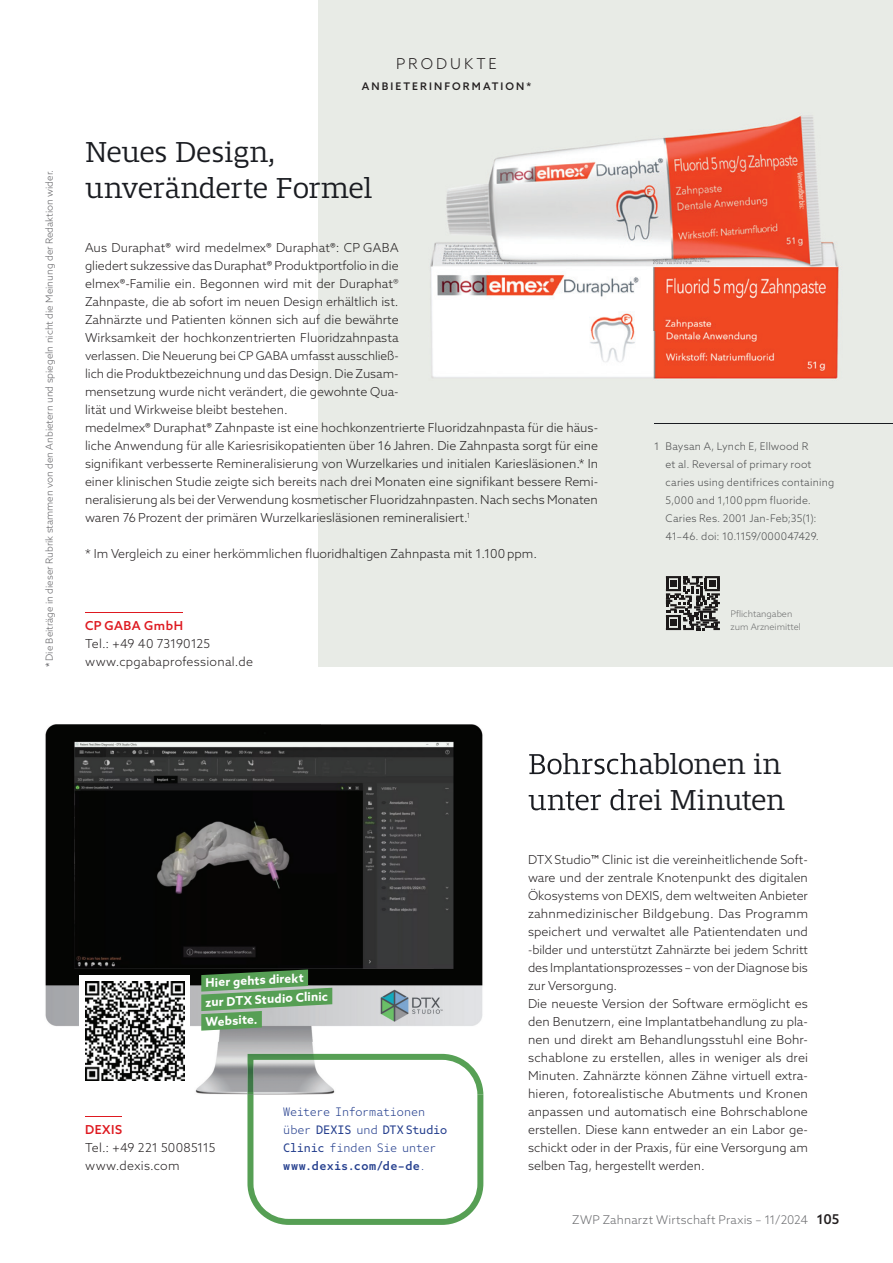
<style>
.page{position:relative;width:893px;height:1263px;background:#fff}
.page>*{position:absolute;margin:0;border:0;box-sizing:border-box;transform-origin:0 0}
.t1{font:300 30px/36px "Mislab Std";letter-spacing:-.015em;color:#1a1c21}
.t2{font:300 15px "Azo Sans";letter-spacing:.2em;color:#231f20}
.t3{font:300 12.3px/18px "Azo Sans";color:#231f20;text-align:justify}
.t4{font:300 12.3px/18px "Azo Sans";letter-spacing:.02em;color:#231f20}
.t5{font:500 12.3px "Azo Sans";letter-spacing:.045em;color:#de1920}
.t6{font:300 12px "Azo Sans";letter-spacing:-.005em;color:#231f20}
.t7{font:700 12px/19.5px "Azo Sans";color:#fff}
.t8{font:300 12px "Azo Sans";letter-spacing:.015em;color:#6c6d70}
.t9{font:300 11.7px/18px "Azo Mono";letter-spacing:-.025em;color:#253f8e}
.t10{font:300 10.5px/18px "Azo Sans";letter-spacing:.02em;color:#4b4c4d}
.t11{font:500 10.5px "Azo Sans";letter-spacing:.2em;color:#231f20}
.t12{font:300 9.75px "Azo Sans";color:#636366}
.t13{font:300 9px/13.5px "Azo Sans";color:#6d6e6e}
.s1{font-weight:400}
.s2{font-weight:500}
.s3{font-weight:500;font-size:13.5px;color:#231f20}
</style>
<div class="page">
<div style="left:318px;top:0;width:575px;height:666px;background:#e8ebe6"></div>
<hr style="left:85px;top:612px;width:98px;height:1px;background:#de1920">
<hr style="left:85px;top:1116px;width:37px;height:1px;background:#de1920">
<img style="left:430px;top:115px;width:409px;height:264px">
<hr style="left:654px;top:423px;width:239px;height:1px;background:#1a1c21">
<svg style="left:666px;top:576px;width:54px;height:54px"></svg>
<img style="left:45px;top:724px;width:593px;height:371px">
<img style="left:529px;top:753px;width:111px;height:21px">
<img style="left:529px;top:789px;width:111px;height:21px">
<svg style="left:247px;top:1095px;width:236px;height:130px"></svg>
<img style="left:247px;top:1054px;width:236px;height:41px">
<div style="left:79px;top:975px;width:111px;height:111px;background:#fff"></div>
<img style="left:85px;top:981px;width:99px;height:99px">
<svg style="left:201px;top:969px;width:131px;height:62px;background:#6e9b6e"></svg>
<p class="t12" style="left:43px;top:667px;width:499px;rotate:-90deg"><span class="s1">*</span> Die Beiträge in dieser Rubrik stammen von den Anbietern und spiegeln nicht die Meinung der Redaktion wider.</p>
<p class="t2" style="left:396px;top:54px;width:102px">PRODUKTE</p>
<p class="t11" style="left:362px;top:79px;width:171px">ANBIETERINFORMATION*</p>
<h1 class="t1" style="left:85px;top:134px;width:289px">Neues Design, unveränderte Formel</h1>
<p class="t3" style="left:85px;top:239px;width:315px">Aus Duraphat<span class="s1">®</span> wird medelmex<span class="s1">®</span> Duraphat<span class="s1">®</span>: CP GABA gliedert sukzessive das Duraphat<span class="s1">®</span> Produktportfolio in die elmex<span class="s1">®</span>-Familie ein. Begonnen wird mit der Duraphat® Zahnpaste, die ab sofort im neuen Design erhältlich ist.<br>Zahnärzte und Patienten können sich auf die bewährte Wirksamkeit der hochkonzentrierten Fluoridzahnpasta</p>
<p class="t6" style="left:85px;top:348px;width:315px">verlassen. Die Neuerung bei CP GABA umfasst ausschließ-</p>
<p class="t3" style="left:85px;top:365px;width:515px;text-align:left">lich die Produktbezeichnung und das Design. Die Zusam-<br>mensetzung wurde nicht verändert, die gewohnte Qua-<br>lität und Wirkweise bleibt bestehen.<br>medelmex<span class="s1">®</span> Duraphat<span class="s1">®</span> Zahnpaste ist eine hochkonzentrierte Fluoridzahnpasta für die häus&shy;liche Anwendung für alle Kariesrisikopatienten über 16 Jahren. Die Zahnpasta sorgt für eine signifikant verbesserte Remineralisierung von Wurzelkaries und initialen Kariesläsionen.* In einer klinischen Studie zeigte sich bereits nach drei Monaten eine signifikant bessere Remi&shy;neralisierung als bei der Verwendung kosmetischer Fluoridzahnpasten. Nach sechs Monaten waren 76 Prozent der primären Wurzelkariesläsionen remineralisiert.<sup>1</sup></p>
<p class="t3" style="left:85px;top:545px;width:454px">* Im Vergleich zu einer herkömmlichen fluoridhaltigen Zahnpasta mit 1.100 ppm.</p>
<p class="t5" style="left:85px;top:618px;width:100px">CP GABA GmbH</p>
<p class="t4" style="left:85px;top:635px;width:170px">Tel.: +49 40 73190125 www.cpgabaprofessional.de</p>
<p class="t10" style="left:666px;top:437px;width:170px;text-indent:-12px">1 Baysan A, Lynch E, Ellwood R<br>et al. Reversal of primary root caries using dentifrices containing<br>5,000 and 1,100 ppm fluoride.<br>Caries Res. 2001 Jan-Feb;35(1):<br>41–46. doi: 10.1159/000047429.</p>
<p class="t13" style="left:730px;top:606px;width:72px">Pflichtangaben zum Arzneimittel</p>
<p class="t7" style="left:203px;top:973px;width:125px;rotate:-3deg">Hier gehts direkt<br>zur DTX Studio Clinic<br>Website.</p>
<p class="t5" style="left:85px;top:1122px;width:39px">DEXIS</p>
<p class="t4" style="left:85px;top:1139px;width:132px">Tel.: +49 221 50085115 www.dexis.com</p>
<p class="t9" style="left:283px;top:1103px;width:165px">Weitere Informationen über <span class="s1">DEXIS</span> und <span class="s1">DTX Studio<br>Clinic</span> finden Sie unter <span class="s2">www.dexis.com/de-de</span>.</p>
<h1 class="t1" style="left:528px;top:746px;width:258px">Bohrschablonen in unter drei Minuten</h1>
<p class="t3" style="left:528px;top:851px;width:281px">DTX Studio<span class="s1">™</span> Clinic ist die vereinheitlichende Soft&shy;ware und der zentrale Knotenpunkt des digitalen Ökosystems von DEXIS, dem weltweiten Anbieter zahnmedizinischer Bildgebung. Das Programm speichert und verwaltet alle Patientendaten und</p>
<p class="t6" style="left:528px;top:942px;width:281px">-bilder und unterstützt Zahnärzte bei jedem Schritt</p>
<p class="t3" style="left:528px;top:959px;width:281px;text-align:left">des Implantationsprozesses – von der Diagnose bis zur Versorgung.<br>Die neueste Version der Software ermöglicht es den Benutzern, eine Implantatbehandlung zu pla&shy;nen und direkt am Behandlungsstuhl eine Bohr&shy;schablone zu erstellen, alles in weniger als drei Minuten. Zahnärzte können Zähne virtuell extra&shy;hieren, fotorealistische Abutments und Kronen anpassen und automatisch eine Bohrschablone erstellen. Diese kann entweder an ein Labor ge&shy;schickt oder in der Praxis, für eine Versorgung am selben Tag, hergestellt werden.</p>
<p class="t8" style="left:572px;top:1212px;width:269px">ZWP Zahnarzt Wirtschaft Praxis – 11/2024 <span class="s3">105</span></p>
</div>
